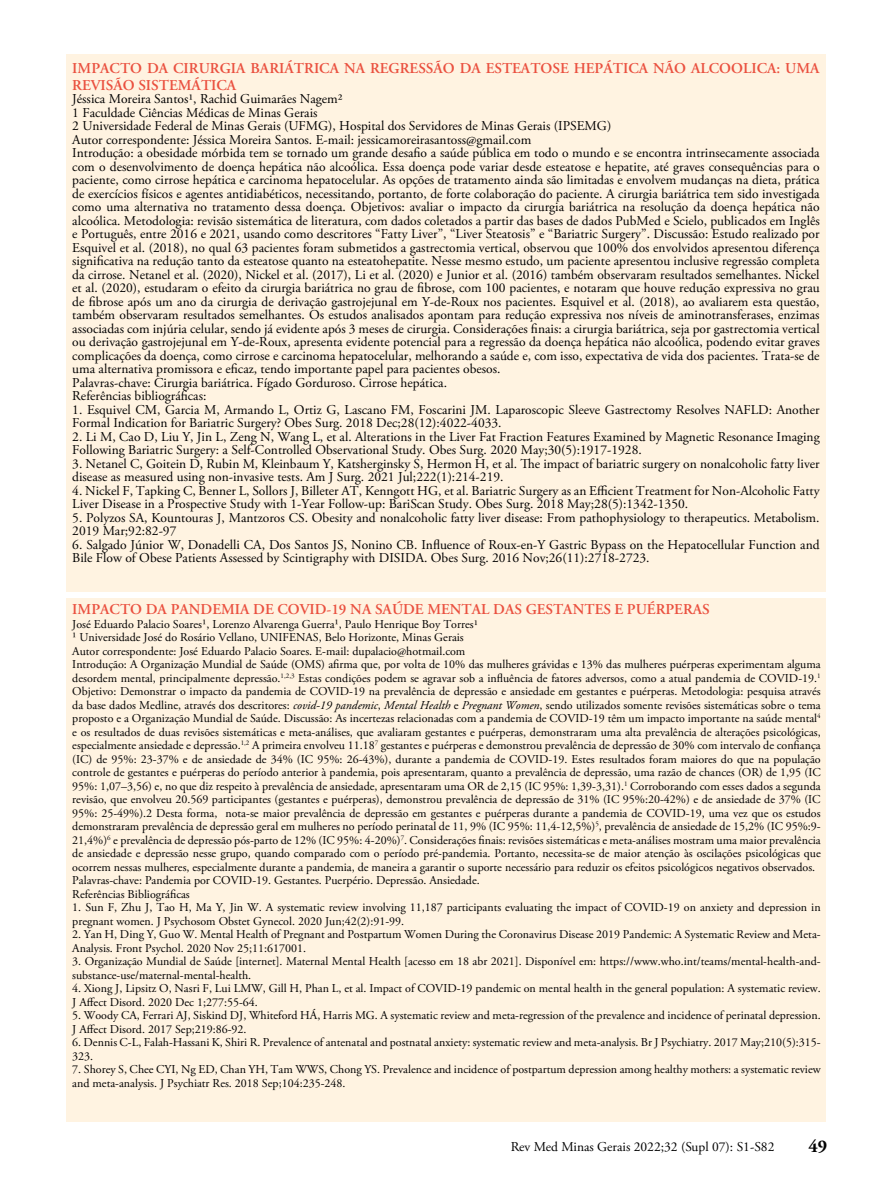
<style>
.page{position:relative;width:893px;height:1191px;background:#fff}
.page>*{position:absolute;margin:0;border:0;box-sizing:border-box;transform-origin:0 0}
.t1{font:700 18px "Adobe Garamond Pro";color:#000}
.t2{font:600 15px/16.5px "Adobe Garamond Pro";color:#ea503f}
.t3{font:13.5px/13.5px "Adobe Garamond Pro";color:#000}
.t4{font:12px/13.5px "Adobe Garamond Pro";color:#000}
.s1{font-style:italic}
</style>
<div class="page">
<div style="left:67px;top:599px;width:759px;height:523px;background:#fff3e1"></div>
<div style="left:67px;top:55px;width:759px;height:537px;background:#fff3e1"></div>
<p class="t2" style="left:72px;top:60px;width:749px">IMPACTO DA CIRURGIA BARIÁTRICA NA REGRESSÃO DA ESTEATOSE HEPÁTICA NÃO ALCOOLICA: UMA<br>REVISÃO SISTEMÁTICA</p>
<p class="t3" style="left:72px;top:93px;width:749px">Jéssica Moreira Santos1, Rachid Guimarães Nagem2<br>1 Faculdade Ciências Médicas de Minas Gerais<br>2 Universidade Federal de Minas Gerais (UFMG), Hospital dos Servidores de Minas Gerais (IPSEMG)<br>Autor correspondente: Jéssica Moreira Santos. E-mail: jessicamoreirasantoss@gmail.com<br>Introdução: a obesidade mórbida tem se tornado um grande desafio a saúde pública em todo o mundo e se encontra intrinsecamente associada com o desenvolvimento de doença hepática não alcoólica. Essa doença pode variar desde esteatose e hepatite, até graves consequências para o paciente, como cirrose hepática e carcinoma hepatocelular. As opções de tratamento ainda são limitadas e envolvem mudanças na dieta, prática de exercícios físicos e agentes antidiabéticos, necessitando, portanto, de forte colaboração do paciente. A cirurgia bariátrica tem sido investigada como uma alternativa no tratamento dessa doença. Objetivos: avaliar o impacto da cirurgia bariátrica na resolução da doença hepática não alcoólica. Metodologia: revisão sistemática de literatura, com dados coletados a partir das bases de dados PubMed e Scielo, publicados em Inglês e Português, entre 2016 e 2021, usando como descritores “Fatty Liver”, “Liver Steatosis” e “Bariatric Surgery”. Discussão: Estudo realizado por Esquivel et al. (2018), no qual 63 pacientes foram submetidos a gastrectomia vertical, observou que 100% dos envolvidos apresentou diferença significativa na redução tanto da esteatose quanto na esteatohepatite. Nesse mesmo estudo, um paciente apresentou inclusive regressão completa da cirrose. Netanel et al. (2020), Nickel et al. (2017), Li et al. (2020) e Junior et al. (2016) também observaram resultados semelhantes. Nickel et al. (2020), estudaram o efeito da cirurgia bariátrica no grau de fibrose, com 100 pacientes, e notaram que houve redução expressiva no grau de fibrose após um ano da cirurgia de derivação gastrojejunal em Y-de-Roux nos pacientes. Esquivel et al. (2018), ao avaliarem esta questão, também observaram resultados semelhantes. Os estudos analisados apontam para redução expressiva nos níveis de aminotransferases, enzimas associadas com injúria celular, sendo já evidente após 3 meses de cirurgia. Considerações finais: a cirurgia bariátrica, seja por gastrectomia vertical ou derivação gastrojejunal em Y-de-Roux, apresenta evidente potencial para a regressão da doença hepática não alcoólica, podendo evitar graves complicações da doença, como cirrose e carcinoma hepatocelular, melhorando a saúde e, com isso, expectativa de vida dos pacientes. Trata-se de uma alternativa promissora e eficaz, tendo importante papel para pacientes obesos.<br>Palavras-chave: Cirurgia bariátrica. Fígado Gorduroso. Cirrose hepática.<br>Referências bibliográficas:</p>
<p class="t3" style="left:72px;top:403px;width:749px">1. Esquivel CM, Garcia M, Armando L, Ortiz G, Lascano FM, Foscarini JM. Laparoscopic Sleeve Gastrectomy Resolves NAFLD: Another<br>Formal Indication for Bariatric Surgery? Obes Surg. 2018 Dec;28(12):4022-4033.</p>
<p class="t3" style="left:72px;top:430px;width:749px">2. Li M, Cao D, Liu Y, Jin L, Zeng N, Wang L, et al. Alterations in the Liver Fat Fraction Features Examined by Magnetic Resonance Imaging<br>Following Bariatric Surgery: a Self-Controlled Observational Study. Obes Surg. 2020 May;30(5):1917-1928.</p>
<p class="t3" style="left:72px;top:457px;width:749px">3. Netanel C, Goitein D, Rubin M, Kleinbaum Y, Katsherginsky S, Hermon H, et al. The impact of bariatric surgery on nonalcoholic fatty liver disease as measured using non-invasive tests. Am J Surg. 2021 Jul;222(1):214-219.</p>
<p class="t3" style="left:72px;top:484px;width:749px">4. Nickel F, Tapking C, Benner L, Sollors J, Billeter AT, Kenngott HG, et al. Bariatric Surgery as an Efficient Treatment for Non-Alcoholic Fatty<br>Liver Disease in a Prospective Study with 1-Year Follow-up: BariScan Study. Obes Surg. 2018 May;28(5):1342-1350.</p>
<p class="t3" style="left:72px;top:511px;width:749px">5. Polyzos SA, Kountouras J, Mantzoros CS. Obesity and nonalcoholic fatty liver disease: From pathophysiology to therapeutics. Metabolism.<br>2019 Mar;92:82-97</p>
<p class="t3" style="left:72px;top:538px;width:749px">6. Salgado Júnior W, Donadelli CA, Dos Santos JS, Nonino CB. Influence of Roux-en-Y Gastric Bypass on the Hepatocellular Function and<br>Bile Flow of Obese Patients Assessed by Scintigraphy with DISIDA. Obes Surg. 2016 Nov;26(11):2718-2723.</p>
<p class="t2" style="left:72px;top:601px;width:639px">IMPACTO DA PANDEMIA DE COVID-19 NA SAÚDE MENTAL DAS GESTANTES E PUÉRPERAS</p>
<p class="t4" style="left:72px;top:617px;width:750px">José Eduardo Palacio Soares¹, Lorenzo Alvarenga Guerra¹, Paulo Henrique Boy Torres1<br>¹ Universidade José do Rosário Vellano, UNIFENAS, Belo Horizonte, Minas Gerais<br>Autor correspondente: José Eduardo Palacio Soares. E-mail: dupalacio@hotmail.com<br>Introdução: A Organização Mundial de Saúde (OMS) afirma que, por volta de 10% das mulheres grávidas e 13% das mulheres puérperas experimentam alguma desordem mental, principalmente depressão.<sup>1,2,3</sup> Estas condições podem se agravar sob a influência de fatores adversos, como a atual pandemia de COVID-19.<sup>1<br></sup>Objetivo: Demonstrar o impacto da pandemia de COVID-19 na prevalência de depressão e ansiedade em gestantes e puérperas. Metodologia: pesquisa através da base dados Medline, através dos descritores: <span class="s1">covid-19 pandemic</span>, <span class="s1">Mental Health</span> e <span class="s1">Pregnant Women</span>, sendo utilizados somente revisões sistemáticas sobre o tema proposto e a Organização Mundial de Saúde. Discussão: As incertezas relacionadas com a pandemia de COVID-19 têm um impacto importante na saúde mental<sup>4 </sup>e os resultados de duas revisões sistemáticas e meta-análises, que avaliaram gestantes e puérperas, demonstraram uma alta prevalência de alterações psicológicas, especialmente ansiedade e depressão.<sup>1,2</sup> A primeira envolveu 11.18<sup>7</sup> gestantes e puérperas e demonstrou prevalência de depressão de 30% com intervalo de confiança (IC) de 95%: 23-37% e de ansiedade de 34% (IC 95%: 26-43%), durante a pandemia de COVID-19. Estes resultados foram maiores do que na população controle de gestantes e puérperas do período anterior à pandemia, pois apresentaram, quanto a prevalência de depressão, uma razão de chances (OR) de 1,95 (IC 95%: 1,07–3,56) e, no que diz respeito à prevalência de ansiedade, apresentaram uma OR de 2,15 (IC 95%: 1,39-3,31).<sup>1</sup> Corroborando com esses dados a segunda revisão, que envolveu 20.569 participantes (gestantes e puérperas), demonstrou prevalência de depressão de 31% (IC 95%:20-42%) e de ansiedade de 37% (IC 95%: 25-49%).2 Desta forma, nota-se maior prevalência de depressão em gestantes e puérperas durante a pandemia de COVID-19, uma vez que os estudos demonstraram prevalência de depressão geral em mulheres no período perinatal de 11, 9% (IC 95%: 11,4-12,5%)<sup>5</sup>, prevalência de ansiedade de 15,2% (IC 95%:9- 21,4%)<sup>6</sup> e prevalência de depressão pós-parto de 12% (IC 95%: 4-20%)<sup>7</sup>. Considerações finais: revisões sistemáticas e meta-análises mostram uma maior prevalência de ansiedade e depressão nesse grupo, quando comparado com o período pré-pandemia. Portanto, necessita-se de maior atenção às oscilações psicológicas que ocorrem nessas mulheres, especialmente durante a pandemia, de maneira a garantir o suporte necessário para reduzir os efeitos psicológicos negativos observados.<br>Palavras-chave: Pandemia por COVID-19. Gestantes. Puerpério. Depressão. Ansiedade.<br>Referências Bibliográficas</p>
<p class="t4" style="left:72px;top:901px;width:750px">1. Sun F, Zhu J, Tao H, Ma Y, Jin W. A systematic review involving 11,187 participants evaluating the impact of COVID-19 on anxiety and depression in pregnant women. J Psychosom Obstet Gynecol. 2020 Jun;42(2):91-99.</p>
<p class="t4" style="left:72px;top:928px;width:750px">2. Yan H, Ding Y, Guo W. Mental Health of Pregnant and Postpartum Women During the Coronavirus Disease 2019 Pandemic: A Systematic Review and Meta-<br>Analysis. Front Psychol. 2020 Nov 25;11:617001.</p>
<p class="t4" style="left:72px;top:955px;width:750px">3. Organização Mundial de Saúde [internet]. Maternal Mental Health [acesso em 18 abr 2021]. Disponível em: https://www.who.int/teams/mental-health-and&shy;substance-use/maternal-mental-health.</p>
<p class="t4" style="left:72px;top:982px;width:750px">4. Xiong J, Lipsitz O, Nasri F, Lui LMW, Gill H, Phan L, et al. Impact of COVID-19 pandemic on mental health in the general population: A systematic review.<br>J Affect Disord. 2020 Dec 1;277:55-64.</p>
<p class="t4" style="left:72px;top:1009px;width:750px">5. Woody CA, Ferrari AJ, Siskind DJ, Whiteford HÁ, Harris MG. A systematic review and meta-regression of the prevalence and incidence of perinatal depression.<br>J Affect Disord. 2017 Sep;219:86-92.</p>
<p class="t4" style="left:72px;top:1036px;width:750px">6. Dennis C-L, Falah-Hassani K, Shiri R. Prevalence of antenatal and postnatal anxiety: systematic review and meta-analysis. Br J Psychiatry. 2017 May;210(5):315-<br>323.</p>
<p class="t4" style="left:72px;top:1063px;width:750px">7. Shorey S, Chee CYI, Ng ED, Chan YH, Tam WWS, Chong YS. Prevalence and incidence of postpartum depression among healthy mothers: a systematic review and meta-analysis. J Psychiatr Res. 2018 Sep;104:235-248.</p>
<p class="t3" style="left:511px;top:1140px;width:265px">Rev Med Minas Gerais 2022;32 (Supl 07): S1-S82</p>
<h1 class="t1" style="left:808px;top:1136px;width:20px">49</h1>
</div>
